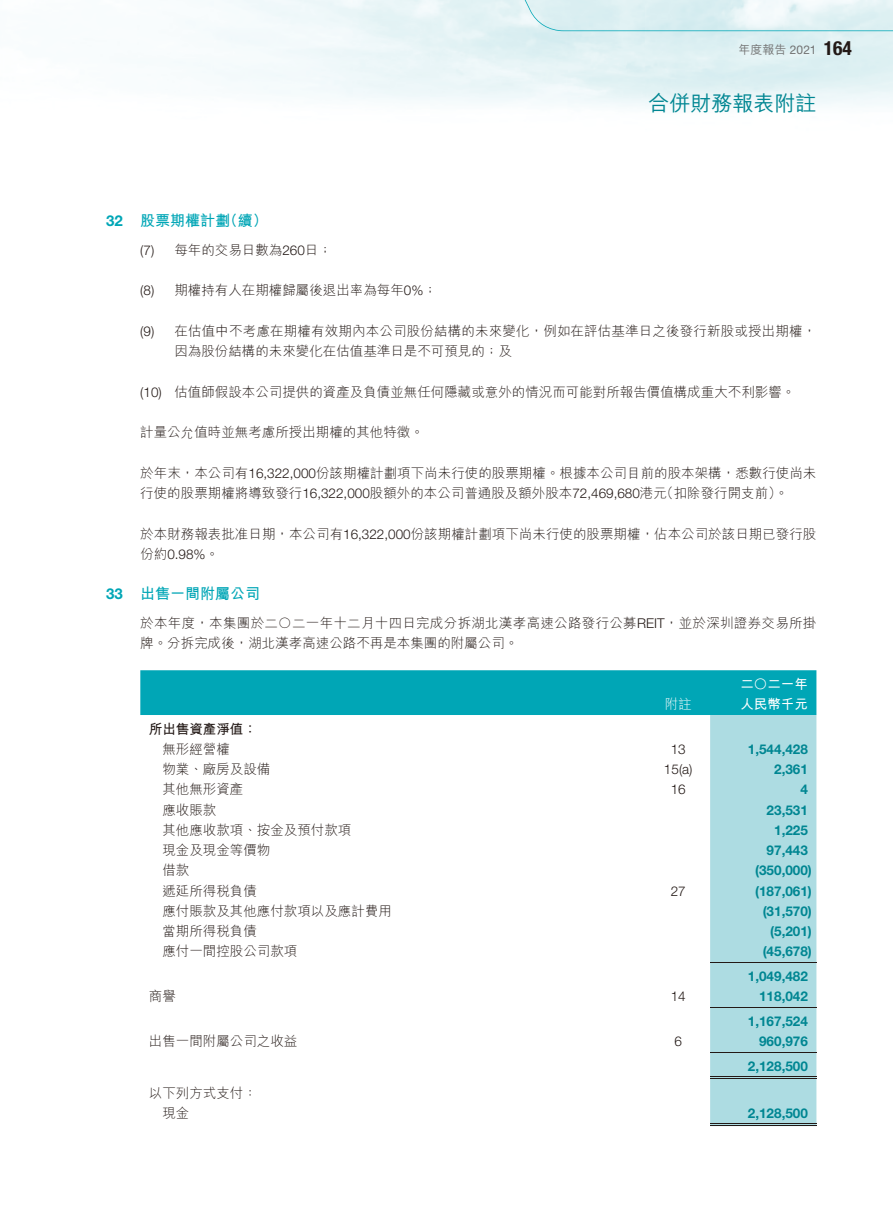
<style>
.page{position:relative;width:893px;height:1212px;background:#fff}
.page>*{position:absolute;margin:0;border:0;box-sizing:border-box;transform-origin:0 0}
.t1{font:21px "M Hei HK Medium E Ten B5 H";color:#008692}
.t2{font:15px "M Hei HK Bold E Ten B5 H";color:#00a6b6}
.t3{font:13.5px/20.2px "M Hei HK Light E Ten B5 H";color:#231916}
.t4{font:700 13.5px/24.8px "Helvetica Neue LT Std";color:#008692;text-align:right}
.t5{font:13.5px/20.2px "M Hei HK Light E Ten B5 H";letter-spacing:.02em;color:#231916}
.t6{font:300 13.5px "Helvetica Neue LT Std";color:#231916}
.t7{font:13.5px "M Hei HK Bold E Ten B5 H";color:#fff}
.t8{font:13.5px "M Hei HK Bold E Ten B5 H";color:#231916}
.t9{font:13.5px "M Hei HK Light E Ten B5 H";color:#fff}
.t10{font:12px "M Hei HK Medium E Ten B5 H";color:#717171}
.s1{font-family:"Helvetica Neue LT Std"}
.s2{font-family:"Helvetica Neue LT Std";font-weight:700;font-stretch:condensed;font-size:19.5px;color:#231916}
.s3{font-family:"Helvetica Neue LT Std";font-weight:700}
.s4{font-family:"Helvetica Neue LT Std";font-weight:300}
.s5{font-family:"M Hei HK Light E Ten B5 H";font-weight:400}
</style>
<div class="page">
<svg style="left:492px;top:0;width:401px;height:31px"></svg>
<div style="left:140px;top:670px;width:676px;height:45px;background:#00a6b6"></div>
<div style="left:710px;top:715px;width:106px;height:410px;background:#addce2"></div>
<hr style="left:710px;top:962px;width:106px;height:1px;background:#231916">
<hr style="left:710px;top:1007px;width:106px;height:1px;background:#231916">
<hr style="left:710px;top:1052px;width:106px;height:1px;background:#231916">
<hr style="left:710px;top:1076px;width:106px;height:1px;background:#231916">
<hr style="left:710px;top:1078px;width:106px;height:1px;background:#231916">
<hr style="left:710px;top:1123px;width:106px;height:1px;background:#231916">
<hr style="left:710px;top:1125px;width:106px;height:1px;background:#231916">
<p class="t10" style="left:738px;top:45px;width:115px">年度報告 <span class="s1">2021</span> <span class="s2">164</span></p>
<h1 class="t1" style="left:648px;top:95px;width:169px">合併財務報表附註</h1>
<p class="t2" style="left:106px;top:215px;width:163px"><span class="s3">32</span> 股票期權計劃（續）</p>
<p class="t3" style="left:140px;top:242px;width:193px"><span class="s4">(7)</span> 每年的交易日數為<span class="s4">260</span>日；</p>
<p class="t3" style="left:140px;top:282px;width:298px"><span class="s4">(8)</span> 期權持有人在期權歸屬後退出率為每年<span class="s4">0%</span>；</p>
<p class="t3" style="left:174px;top:323px;width:644px;text-indent:-34px"><span class="s4">(9)</span> 在估值中不考慮在期權有效期內本公司股份結構的未來變化，例如在評估基準日之後發行新股或授出期權，因為股份結構的未來變化在估值基準日是不可預見的；及</p>
<p class="t3" style="left:140px;top:383px;width:657px"><span class="s4">(10)</span> 估值師假設本公司提供的資產及負債並無任何隱藏或意外的情況而可能對所報告價值構成重大不利影響。</p>
<p class="t3" style="left:140px;top:424px;width:285px">計量公允值時並無考慮所授出期權的其他特徵。</p>
<p class="t3" style="left:140px;top:464px;width:678px">於年末，本公司有<span class="s4">16,322,000</span>份該期權計劃項下尚未行使的股票期權。根據本公司目前的股本架構，悉數行使尚未行使的股票期權將導致發行<span class="s4">16,322,000</span>股額外的本公司普通股及額外股本<span class="s4">72,469,680</span>港元（扣除發行開支前）。</p>
<p class="t3" style="left:140px;top:525px;width:678px">於本財務報表批准日期，本公司有<span class="s4">16,322,000</span>份該期權計劃項下尚未行使的股票期權，佔本公司於該日期已發行股</p>
<p class="t6" style="left:140px;top:549px;width:80px"><span class="s5">份約</span>0.98%<span class="s5">。</span></p>
<p class="t2" style="left:106px;top:588px;width:156px"><span class="s3">33</span> 出售一間附屬公司</p>
<p class="t5" style="left:140px;top:615px;width:678px">於本年度，本集團於二○二一年十二月十四日完成分拆湖北漢孝高速公路發行公募<span class="s4">REIT</span>，並於深圳證券交易所掛牌。分拆完成後，湖北漢孝高速公路不再是本集團的附屬公司。</p>
<p class="t7" style="left:740px;top:679px;width:69px">二○二一年</p>
<p class="t9" style="left:665px;top:699px;width:28px">附註</p>
<p class="t7" style="left:740px;top:699px;width:69px">人民幣千元</p>
<p class="t8" style="left:149px;top:723px;width:109px">所出售資產淨值：</p>
<p class="t3" style="left:162px;top:740px;width:69px">無形經營權</p>
<p class="t6" style="left:671px;top:744px;width:17px">13</p>
<p class="t4" style="left:748px;top:738px;width:62px">1,544,428</p>
<p class="t3" style="left:162px;top:761px;width:109px">物業、廠房及設備</p>
<p class="t6" style="left:664px;top:764px;width:30px">15(a)</p>
<p class="t4" style="left:774px;top:758px;width:35px">2,361</p>
<p class="t3" style="left:162px;top:781px;width:82px">其他無形資產</p>
<p class="t6" style="left:671px;top:785px;width:17px">16</p>
<p class="t4" style="left:800px;top:779px;width:9px">4</p>
<p class="t3" style="left:162px;top:801px;width:55px">應收賬款</p>
<p class="t4" style="left:767px;top:799px;width:43px">23,531</p>
<p class="t3" style="left:162px;top:821px;width:190px">其他應收款項、按金及預付款項</p>
<p class="t4" style="left:774px;top:819px;width:35px">1,225</p>
<p class="t3" style="left:162px;top:842px;width:109px">現金及現金等價物</p>
<p class="t4" style="left:767px;top:839px;width:43px">97,443</p>
<p class="t3" style="left:162px;top:862px;width:28px">借款</p>
<p class="t4" style="left:755px;top:860px;width:58px">(350,000)</p>
<p class="t3" style="left:162px;top:882px;width:96px">遞延所得稅負債</p>
<p class="t6" style="left:671px;top:886px;width:17px">27</p>
<p class="t4" style="left:755px;top:880px;width:58px">(187,061)</p>
<p class="t3" style="left:162px;top:902px;width:231px">應付賬款及其他應付款項以及應計費用</p>
<p class="t4" style="left:763px;top:900px;width:51px">(31,570)</p>
<p class="t3" style="left:162px;top:923px;width:96px">當期所得稅負債</p>
<p class="t4" style="left:770px;top:920px;width:43px">(5,201)</p>
<p class="t3" style="left:162px;top:943px;width:136px">應付一間控股公司款項</p>
<p class="t4" style="left:748px;top:941px;width:66px">(45,678)<br>1,049,482</p>
<p class="t3" style="left:149px;top:988px;width:28px">商譽</p>
<p class="t6" style="left:671px;top:992px;width:17px">14</p>
<p class="t4" style="left:748px;top:986px;width:62px">118,042<br>1,167,524</p>
<p class="t3" style="left:149px;top:1033px;width:150px">出售一間附屬公司之收益</p>
<p class="t6" style="left:674px;top:1037px;width:9px">6</p>
<p class="t4" style="left:748px;top:1031px;width:62px">960,976<br>2,128,500</p>
<p class="t3" style="left:162px;top:1084px;width:96px;text-indent:-14px">以下列方式支付：現金</p>
<p class="t4" style="left:748px;top:1102px;width:62px">2,128,500</p>
</div>
